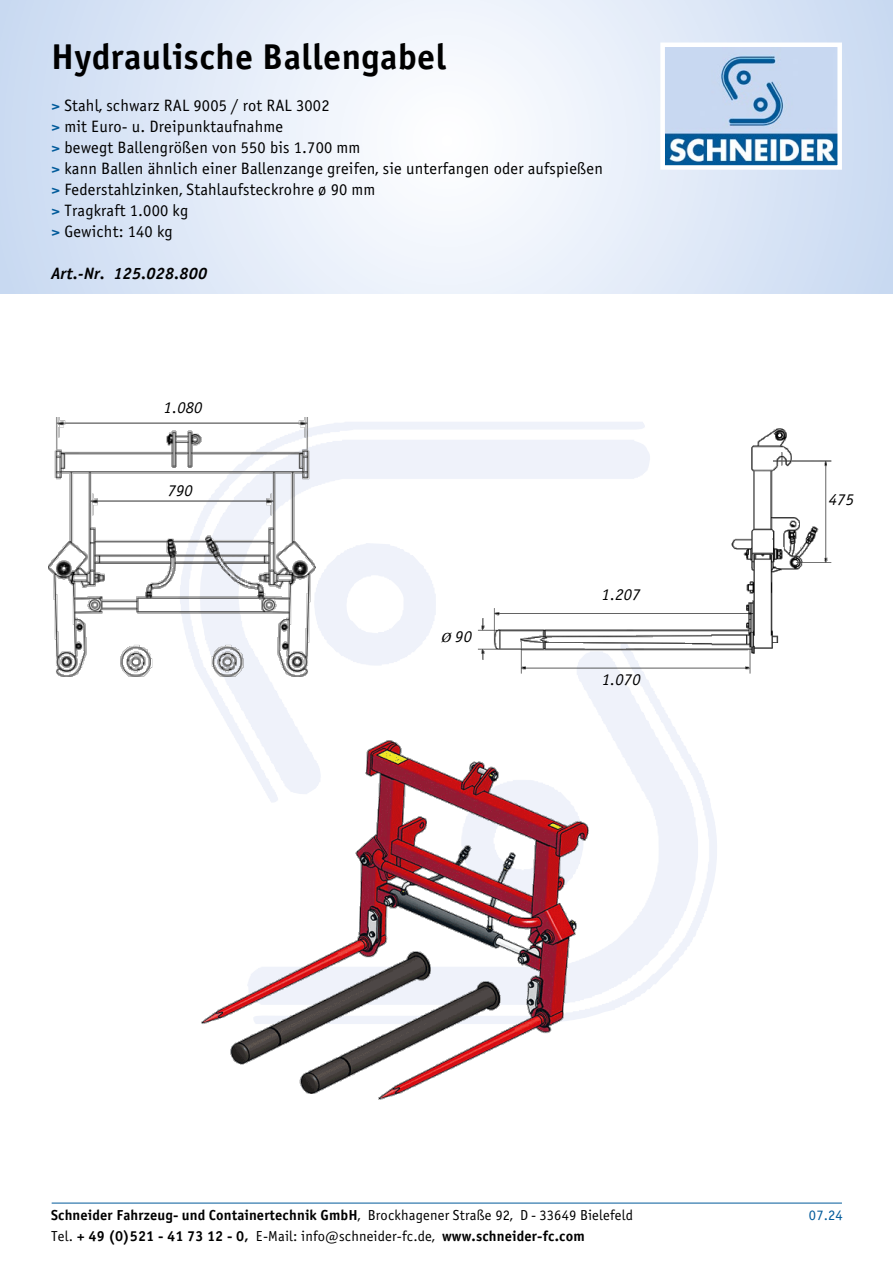
<style>
.page{position:relative;width:893px;height:1263px;background:#fff}
.page>*{position:absolute;margin:0;border:0;box-sizing:border-box;transform-origin:0 0}
.t1{font:36px "Officina Sans Bold ITC";letter-spacing:.01em;color:#000}
.t2{font:16.5px/21px "Officina Sans Book ITC";letter-spacing:.01em;color:#000}
.t3{font:italic 16.5px "Officina Sans Book ITC";letter-spacing:.01em;color:#000}
.t4{font:italic 16.5px "Officina Sans Bold ITC";letter-spacing:.01em;color:#000}
.t5{font:14.55px/21.5px "Officina Sans Bold ITC";letter-spacing:.01em;color:#000}
.t6{font:14.55px "Officina Sans Book ITC";color:#005a9a}
.s1{font-family:"Officina Sans Bold ITC";color:#005a9a}
.s2{font-family:"Koz Min Pr 6 N";font-size:18px}
.s3{font-family:"Officina Sans Book ITC"}
</style>
<div class="page">
<svg style="left:0;top:0;width:893px;height:293px"></svg>
<img style="left:665px;top:48px;width:172px;height:117px">
<div style="left:660px;top:43px;width:182px;height:127px;border:4px solid #fff"></div>
<hr style="left:52px;top:1203px;width:790px;height:1px;background:#005a9a">
<img style="left:48px;top:418px;width:269px;height:262px">
<img style="left:201px;top:736px;width:392px;height:364px">
<img style="left:475px;top:422px;width:356px;height:252px">
<h1 class="t1" style="left:51px;top:34px;width:397px">Hydraulische Ballengabel</h1>
<p class="t2" style="left:51px;top:95px;width:553px"><span class="s1">&gt;</span> Stahl, schwarz RAL 9005 / rot RAL 3002<br><span class="s1">&gt;</span> mit Euro- u. Dreipunktaufnahme<br><span class="s1">&gt;</span> bewegt Ballengrößen von 550 bis 1.700 mm<br><span class="s1">&gt;</span> kann Ballen ähnlich einer Ballenzange greifen, sie unterfangen oder aufspießen <span class="s1">&gt;</span> Federstahlzinken, Stahlaufsteckrohre ø 90 mm<br><span class="s1">&gt;</span> Tragkraft 1.000 kg<br><span class="s1">&gt;</span> Gewicht: 140 kg</p>
<p class="t4" style="left:51px;top:263px;width:158px">Art.-Nr. 125.028.800</p>
<p class="t3" style="left:164px;top:398px;width:40px">1.080</p>
<p class="t3" style="left:168px;top:482px;width:27px">790</p>
<p class="t3" style="left:440px;top:627px;width:33px"><span class="s2">ø</span>90</p>
<p class="t3" style="left:602px;top:585px;width:40px">1.207</p>
<p class="t3" style="left:602px;top:670px;width:40px">1.070</p>
<p class="t3" style="left:829px;top:490px;width:27px">475</p>
<p class="t5" style="left:51px;top:1204px;width:583px">Schneider Fahrzeug- und Containertechnik GmbH<span class="s3">, Brockhagener Straße 92, D - 33649 Bielefeld<br>Tel.</span> + 49 (0)521 - 41 73 12 - 0, <span class="s3">E-Mail: info@schneider-fc.de,</span> www.schneider-fc.com</p>
<p class="t6" style="left:809px;top:1206px;width:35px">07.24</p>
</div>
